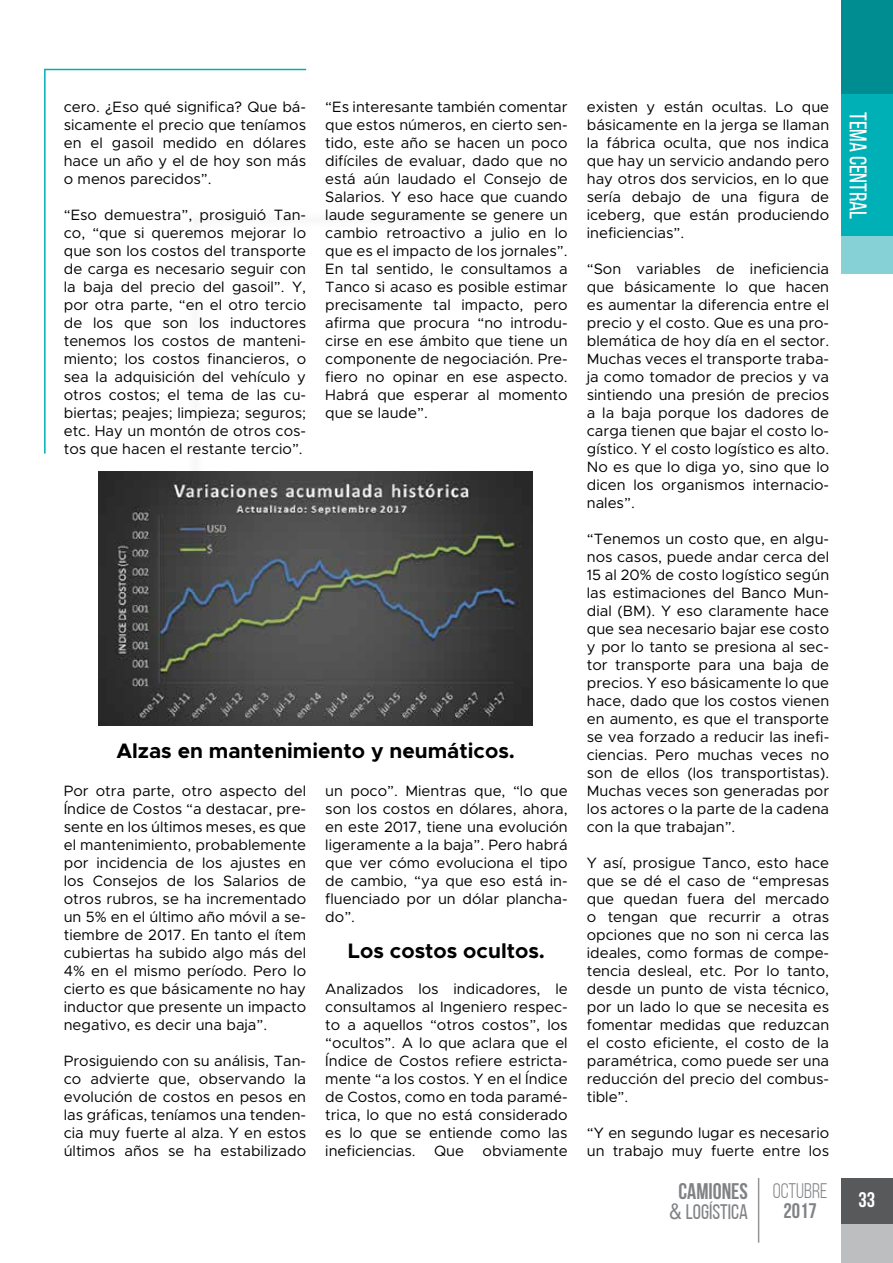
<style>
.page{position:relative;width:893px;height:1263px;background:#fff}
.page>*{position:absolute;margin:0;border:0;box-sizing:border-box;transform-origin:0 0}
.t1{font:24px "Bebas Neue";color:#fff}
.t2{font:700 22.5px "Bebas Neue";color:#808285}
.t3{font:700 21px "Metropolis";color:#000}
.t4{font:21px "Bebas Neue";color:#808285}
.t5{font:21px "Bebas Neue";color:#808285}
.t6{font:700 21px "Bebas Neue";color:#808285}
.t7{font:700 21px "Bebas Neue";color:#fff}
.t8{font:15px/18px "Metropolis";color:#000;text-align:justify}
.s1{font-family:"Switzerland Condensed"}
</style>
<div class="page">
<div style="left:841px;top:0;width:52px;height:238px;background:#00b0b7"></div>
<div style="left:841px;top:237px;width:52px;height:37px;background:#86d1d6"></div>
<div style="left:841px;top:0;width:52px;height:94px;background:#008d92"></div>
<div style="left:841px;top:1178px;width:52px;height:85px;background:#58595b"></div>
<div style="left:841px;top:1225px;width:52px;height:38px;background:#bcbec0"></div>
<hr style="left:758px;top:1178px;width:1px;height:65px;background:#939598">
<img style="left:99px;top:472px;width:434px;height:253px">
<div style="left:187px;top:211px;width:277px;height:18px;background:#fbfbfb"></div>
<hr style="left:44px;top:69px;width:262px;height:1px;background:#00b0b7">
<div style="left:186px;top:213px;width:18px;height:398px;background:#000;opacity:.2"></div>
<hr style="left:44px;top:69px;width:2px;height:385px;background:#00b0b7">
<p class="t8" style="left:64px;top:97px;width:244px">cero. ¿Eso qué significa? Que bá-</p>
<p class="t8" style="left:325px;top:97px;width:244px">“Es interesante también comentar que estos números, en cierto sen&shy;tido, este año se hacen un poco difíciles de evaluar, dado que no está aún laudado el Consejo de Salarios. Y eso hace que cuando laude seguramente se genere un cambio retroactivo a julio en lo que es el impacto de los jornales”.<br>En tal sentido, le consultamos a Tanco si acaso es posible estimar precisamente tal impacto, pero afirma que procura “no introdu&shy;cirse en ese ámbito que tiene un componente de negociación. Pre&shy;fiero no opinar en ese aspecto.<br>Habrá que esperar al momento que se laude”.</p>
<p class="t8" style="left:587px;top:97px;width:244px">existen y están ocultas. Lo que básicamente en la jerga se llaman la fábrica oculta, que nos indica que hay un servicio andando pero hay otros dos servicios, en lo que sería debajo de una figura de iceberg, que están produciendo ineficiencias”.</p>
<p class="t8" style="left:64px;top:115px;width:244px">sicamente el precio que teníamos en el gasoil medido en dólares hace un año y el de hoy son más o menos parecidos”.</p>
<p class="t8" style="left:64px;top:205px;width:244px">“Eso demuestra”, prosiguió Tan&shy;co, “que si queremos mejorar lo que son los costos del transporte de carga es necesario seguir con la baja del precio del gasoil”. Y, por otra parte, “en el otro tercio de los que son los inductores tenemos los costos de manteni&shy;miento; los costos financieros, o sea la adquisición del vehículo y otros costos; el tema de las cu&shy;biertas; peajes; limpieza; seguros; etc. Hay un montón de otros cos&shy;tos que hacen el restante tercio”.</p>
<p class="t8" style="left:587px;top:259px;width:244px">“Son variables de ineficiencia que básicamente lo que hacen es aumentar la diferencia entre el precio y el costo. Que es una pro&shy;blemática de hoy día en el sector.<br>Muchas veces el transporte traba&shy;ja como tomador de precios y va sintiendo una presión de precios a la baja porque los dadores de carga tienen que bajar el costo lo&shy;gístico. Y el costo logístico es alto.<br>No es que lo diga yo, sino que lo dicen los organismos internacio&shy;nales”.</p>
<p class="t8" style="left:587px;top:529px;width:244px">“Tenemos un costo que, en algu&shy;nos casos, puede andar cerca del 15 al 20% de costo logístico según las estimaciones del Banco Mun&shy;dial (BM). Y eso claramente hace que sea necesario bajar ese costo y por lo tanto se presiona al sec&shy;tor transporte para una baja de precios. Y eso básicamente lo que hace, dado que los costos vienen en aumento, es que el transporte se vea forzado a reducir las inefi&shy;ciencias. Pero muchas veces no son de ellos (los transportistas).<br>Muchas veces son generadas por los actores o la parte de la cadena con la que trabajan”.</p>
<p class="t8" style="left:587px;top:853px;width:244px">Y así, prosigue Tanco, esto hace que se dé el caso de “empresas que quedan fuera del mercado o tengan que recurrir a otras opciones que no son ni cerca las ideales, como formas de compe&shy;tencia desleal, etc. Por lo tanto, desde un punto de vista técnico, por un lado lo que se necesita es fomentar medidas que reduzcan el costo eficiente, el costo de la paramétrica, como puede ser una reducción del precio del combus&shy;tible”.</p>
<p class="t8" style="left:587px;top:1123px;width:244px">“Y en segundo lugar es necesario un trabajo muy fuerte entre los</p>
<h3 class="t3" style="left:116px;top:738px;width:400px">Alzas en mantenimiento y neumáticos.</h3>
<p class="t8" style="left:64px;top:781px;width:244px">Por otra parte, otro aspecto del Índice de Costos “a destacar, pre&shy;sente en los últimos meses, es que el mantenimiento, probablemente por incidencia de los ajustes en los Consejos de los Salarios de otros rubros, se ha incrementado un 5% en el último año móvil a se&shy;tiembre de 2017. En tanto el ítem cubiertas ha subido algo más del 4% en el mismo período. Pero lo cierto es que básicamente no hay inductor que presente un impacto negativo, es decir una baja”.</p>
<p class="t8" style="left:64px;top:1051px;width:244px">Prosiguiendo con su análisis, Tan&shy;co advierte que, observando la evolución de costos en pesos en las gráficas, teníamos una tenden&shy;cia muy fuerte al alza. Y en estos últimos años se ha estabilizado</p>
<p class="t8" style="left:325px;top:781px;width:244px">un poco”. Mientras que, “lo que son los costos en dólares, ahora, en este 2017, tiene una evolución ligeramente a la baja”. Pero habrá que ver cómo evoluciona el tipo de cambio, “ya que eso está in&shy;fluenciado por un dólar plancha&shy;do”.</p>
<h3 class="t3" style="left:348px;top:937px;width:199px">Los costos ocultos.</h3>
<p class="t8" style="left:325px;top:979px;width:244px">Analizados los indicadores, le consultamos al Ingeniero respec&shy;to a aquellos “otros costos”, los “ocultos”. A lo que aclara que el Índice de Costos refiere estricta&shy;mente “a los costos. Y en el Índice de Costos, como en toda paramé&shy;trica, lo que no está considerado es lo que se entiende como las ineficiencias. Que obviamente</p>
<h2 class="t2" style="left:678px;top:1179px;width:71px">CAMIONES</h2>
<h3 class="t4" style="left:669px;top:1200px;width:81px"><span class="s1">&amp;</span> LOGÍSTICA</h3>
<h3 class="t5" style="left:773px;top:1179px;width:56px">OCTUBRE</h3>
<h3 class="t6" style="left:783px;top:1199px;width:35px">2017</h3>
<h1 class="t1" style="left:871px;top:112px;width:109px;rotate:90deg">TEMA CENTRAL</h1>
<h3 class="t7" style="left:859px;top:1188px;width:18px">33</h3>
</div>
